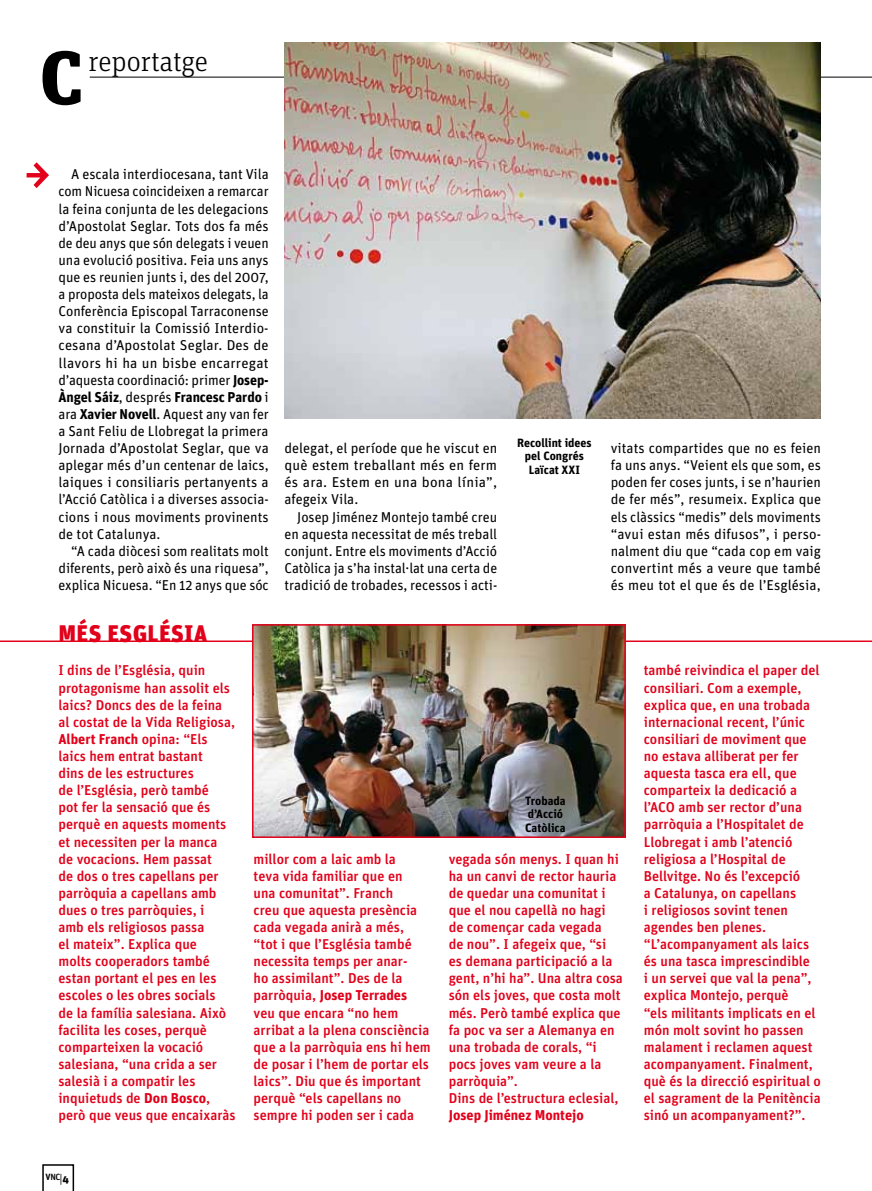
<style>
.page{position:relative;width:872px;height:1191px;background:#fff}
.page>*{position:absolute;margin:0;border:0;box-sizing:border-box;transform-origin:0 0}
.t1{font:300 28.95px "Unit Slab OT";color:#000}
.t2{font:900 24px "Unit OT";letter-spacing:.01em;color:#e2001a}
.t3{font:500 14.25px/17.1px "Unit OT";color:#e2001a}
.t4{font:14.25px/17.1px "Unit OT";color:#000;text-align:justify}
.t5{font:700 14.25px "Unit OT";color:#e2001a}
.t6{font:700 12px/13.5px "Unit OT";color:#000;text-align:center}
.t7{font:500 9px "Unit OT";color:#000}
.s1{font-weight:700}
.s2{font-size:12px}
.s3{font-weight:900;font-size:10.5px}
</style>
<div class="page">
<svg style="left:42px;top:1164px;width:32px;height:27px"></svg>
<hr style="left:90px;top:77px;width:782px;height:1px;background:#000">
<img style="left:285px;top:43px;width:536px;height:376px">
<svg style="left:43px;top:51px;width:38px;height:54px"></svg>
<svg style="left:27px;top:162px;width:22px;height:26px"></svg>
<hr style="left:0;top:640px;width:872px;height:2px;background:#e2001a">
<img style="left:255px;top:627px;width:368px;height:208px">
<div style="left:252px;top:624px;width:374px;height:214px;border:2px solid #e2001a"></div>
<h1 class="t1" style="left:88px;top:44px;width:121px">reportatge</h1>
<p class="t4" style="left:58px;top:166px;width:212px;text-indent:13px">A escala interdiocesana, tant Vila com Nicuesa coincideixen a remarcar la feina conjunta de les delegacions d’Apostolat Seglar. Tots dos fa més de deu anys que són delegats i veuen una evolució positiva. Feia uns anys que es reunien junts i, des del 2007, a proposta dels mateixos delegats, la Conferència Episcopal Tarraconense va constituir la Comissió Interdio&shy;cesana d’Apostolat Seglar. Des de llavors hi ha un bisbe encarregat d’aquesta coordinació: primer <span class="s1">Josep-Àngel Sáiz</span>, després <span class="s1">Francesc Pardo</span> i ara <span class="s1">Xavier Novell</span>. Aquest any van fer a Sant Feliu de Llobregat la primera Jornada d’Apostolat Seglar, que va aplegar més d’un centenar de laics, laiques i consiliaris pertanyents a l’Acció Catòlica i a diverses associa&shy;cions i nous moviments provinents de tot Catalunya.</p>
<p class="t4" style="left:58px;top:542px;width:212px;text-indent:13px">“A cada diòcesi som realitats molt diferents, però això és una riquesa”, explica Nicuesa. “En 12 anys que sóc</p>
<p class="t4" style="left:284px;top:440px;width:214px">delegat, el període que he viscut en què estem treballant més en ferm és ara. Estem en una bona línia”, afegeix Vila.</p>
<p class="t4" style="left:284px;top:508px;width:214px;text-indent:13px">Josep Jiménez Montejo també creu en aquesta necessitat de més treball conjunt. Entre els moviments d’Acció Catòlica ja s’ha instal·lat una certa de tradició de trobades, recessos i acti-</p>
<p class="t6" style="left:517px;top:436px;width:76px">Recollint idees pel Congrés<br>Laïcat XXI</p>
<p class="t4" style="left:610px;top:440px;width:212px">vitats compartides que no es feien fa uns anys. “Veient els que som, es poden fer coses junts, i se n’haurien de fer més”, resumeix. Explica que els clàssics “medis” dels moviments “avui estan més difusos”, i perso&shy;nalment diu que “cada cop em vaig convertint més a veure que també és meu tot el que és de l’Església,</p>
<h2 class="t2" style="left:59px;top:619px;width:150px">MÉS ESGLÉSIA</h2>
<p class="t3" style="left:58px;top:662px;width:179px">I dins de l’Església, quin protagonisme han assolit els laics? Doncs des de la feina al costat de la Vida Religiosa,<br><span class="s1">Albert Franch</span> opina: “Els laics hem entrat bastant<br>dins de les estructures<br>de l’Església, però també<br>pot fer la sensació que és perquè en aquests moments et necessiten per la manca<br>de vocacions. Hem passat<br>de dos o tres capellans per parròquia a capellans amb dues o tres parròquies, i<br>amb els religiosos passa<br>el mateix”. Explica que<br>molts cooperadors també estan portant el pes en les escoles o les obres socials<br>de la família salesiana. Això facilita les coses, perquè comparteixen la vocació salesiana, “una crida a ser salesià i a compatir les inquietuds de <span class="s1">Don Bosco</span>, però que veus que encaixaràs</p>
<p class="t6" style="left:525px;top:793px;width:42px;text-align:left">Trobada d’Acció<br>Catòlica</p>
<p class="t3" style="left:254px;top:850px;width:179px">millor com a laic amb la<br>teva vida familiar que en<br>una comunitat”. Franch<br>creu que aquesta presència cada vegada anirà a més, “tot i que l’Església també necessita temps per anar-<br>ho assimilant”. Des de la parròquia, <span class="s1">Josep Terrades </span>veu que encara “no hem arribat a la plena consciència que a la parròquia ens hi hem de posar i l’hem de portar els laics”. Diu que és important perquè “els capellans no sempre hi poden ser i cada</p>
<p class="t3" style="left:449px;top:850px;width:176px">vegada són menys. I quan hi ha un canvi de rector hauria de quedar una comunitat i que el nou capellà no hagi de començar cada vegada<br>de nou”. I afegeix que, “si es demana participació a la gent, n’hi ha”. Una altra cosa són els joves, que costa molt més. Però també explica que fa poc va ser a Alemanya en una trobada de corals, “i pocs joves vam veure a la parròquia”.<br>Dins de l’estructura eclesial,</p>
<p class="t5" style="left:449px;top:1106px;width:136px">Josep Jiménez Montejo</p>
<p class="t7" style="left:46px;top:1171px;width:25px"><span class="s1">V</span>NC<span class="s2">|</span><span class="s3">4</span></p>
<p class="t3" style="left:644px;top:662px;width:179px">també reivindica el paper del consiliari. Com a exemple, explica que, en una trobada internacional recent, l’únic consiliari de moviment que no estava alliberat per fer aquesta tasca era ell, que comparteix la dedicació a l’ACO amb ser rector d’una parròquia a l’Hospitalet de<br>Llobregat i amb l’atenció religiosa a l’Hospital de<br>Bellvitge. No és l’excepció<br>a Catalunya, on capellans<br>i religiosos sovint tenen agendes ben plenes. “L’acompanyament als laics és una tasca imprescindible<br>i un servei que val la pena”, explica Montejo, perquè<br>“els militants implicats en el món molt sovint ho passen malament i reclamen aquest acompanyament. Finalment, què és la direcció espiritual o el sagrament de la Penitència sinó un acompanyament?”.</p>
</div>
